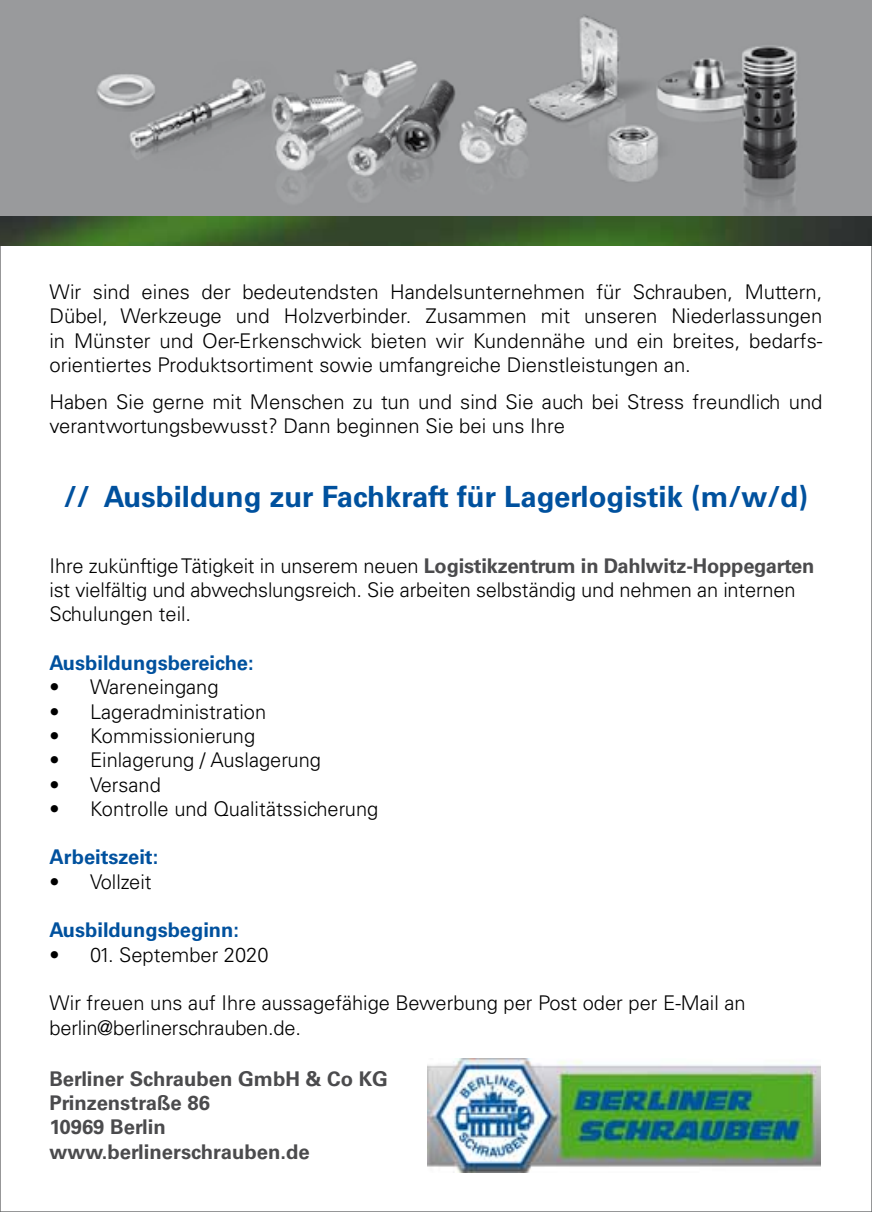
<style>
.page{position:relative;width:872px;height:1212px;background:#fff}
.page>*{position:absolute;margin:0;border:0;box-sizing:border-box;transform-origin:0 0}
.t1{font:700 29.25px "Univers LT Std";color:#00519e}
.t2{font:300 20.25px/24.3px "Univers LT Std";color:#000}
.t3{font:700 20.25px/24.3px "Univers LT Std";color:#4b4b4d}
.t4{font:700 20.25px "Univers LT Std";color:#00519e}
.s1{font-weight:700;color:#4b4b4d}
</style>
<div class="page">
<img style="left:0;top:0;width:871px;height:216px">
<img style="left:0;top:216px;width:871px;height:29px">
<img style="left:427px;top:1058px;width:393px;height:114px">
<p class="t2" style="left:49px;top:280px;width:774px;text-align:justify">Wir sind eines der bedeutendsten Handelsunternehmen für Schrauben, Muttern, Dübel, Werkzeuge und Holzverbinder. Zusammen mit unseren Niederlassungen in Münster und Oer-Erkenschwick bieten wir Kundennähe und ein breites, bedarfs&shy;orientiertes Produktsortiment sowie umfangreiche Dienstleistungen an.</p>
<p class="t2" style="left:49px;top:390px;width:774px">Haben Sie gerne mit Menschen zu tun und sind Sie auch bei Stress freundlich und verantwortungsbewusst? Dann beginnen Sie bei uns Ihre</p>
<h1 class="t1" style="left:64px;top:479px;width:745px">// Ausbildung zur Fachkraft für Lagerlogistik (m/w/d)</h1>
<p class="t2" style="left:49px;top:553px;width:766px">Ihre zukünftige Tätigkeit in unserem neuen <span class="s1">Logistikzentrum in Dahlwitz-Hoppegarten </span>ist vielfältig und abwechslungsreich. Sie arbeiten selbständig und nehmen an internen<br>Schulungen teil.</p>
<p class="t4" style="left:49px;top:651px;width:206px">Ausbildungsbereiche:</p>
<p class="t2" style="left:49px;top:675px;width:170px">• Wareneingang</p>
<p class="t2" style="left:49px;top:699px;width:218px">• Lageradministration</p>
<p class="t2" style="left:49px;top:723px;width:207px">• Kommissionierung</p>
<p class="t2" style="left:49px;top:748px;width:273px">• Einlagerung / Auslagerung</p>
<p class="t2" style="left:49px;top:772px;width:113px">• Versand</p>
<p class="t2" style="left:49px;top:796px;width:330px">• Kontrolle und Qualitätssicherung</p>
<p class="t4" style="left:49px;top:845px;width:110px">Arbeitszeit:</p>
<p class="t2" style="left:49px;top:869px;width:104px">• Vollzeit</p>
<p class="t4" style="left:49px;top:918px;width:191px">Ausbildungsbeginn:</p>
<p class="t2" style="left:49px;top:942px;width:220px">• 01. September 2020</p>
<p class="t2" style="left:49px;top:991px;width:697px">Wir freuen uns auf Ihre aussagefähige Bewerbung per Post oder per E-Mail an berlin@berlinerschrauben.de.</p>
<p class="t3" style="left:49px;top:1067px;width:340px">Berliner Schrauben GmbH &amp; Co KG<br>Prinzenstraße 86<br>10969 Berlin www.berlinerschrauben.de</p>
</div>
